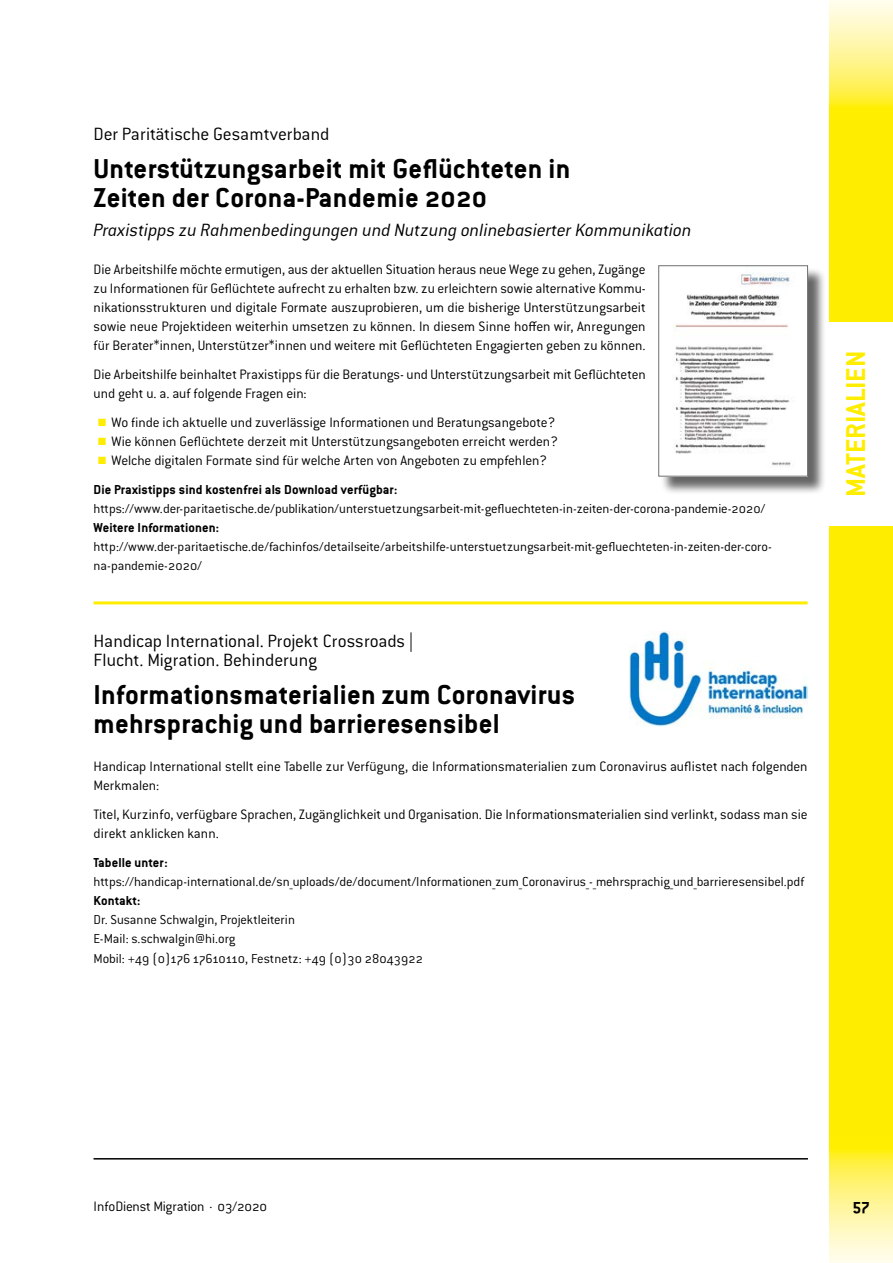
<style>
.page{position:relative;width:893px;height:1263px;background:#fff}
.page>*{position:absolute;margin:0;border:0;box-sizing:border-box;transform-origin:0 0}
.T02_Veranstaltungsti{font:700 30px/28.7px "Conduit ITC Pro";letter-spacing:.01em;color:#000}
.t1{font:700 30px "Conduit ITC Pro";color:#ffed00}
.T03_Beschreibung_der{font:italic 300 19.5px "Conduit ITC Pro";color:#000}
.T01_Veranstalter_2te{font:300 19.5px/19.2px "Conduit ITC Pro";letter-spacing:-.005em;color:#000}
.T01_Veranstalter{font:300 19.5px "Conduit ITC Pro";letter-spacing:-.005em;color:#000}
.t2{font:700 18px "Conduit ITC Pro";color:#000}
.T05_Fließtext{font:300 15px/19.2px "Conduit ITC Pro";letter-spacing:-.005em;color:#000}
.T07_Daten{font:300 14.25px/19.2px "Conduit ITC Pro";letter-spacing:-.005em;color:#000}
.T07_Daten-2{font:700 14.25px "Conduit ITC Pro";letter-spacing:.01em;color:#000}
.s1{color:#ffed00}
</style>
<div class="page">
<div style="left:829px;top:119px;width:64px;height:1017px;background:#ffed00"></div>
<svg style="left:829px;top:1136px;width:64px;height:127px;background:#fff483"></svg>
<svg style="left:829px;top:0;width:64px;height:119px;background:#fff484"></svg>
<hr style="left:94px;top:1158px;width:714px;height:1px;background:#000">
<div style="left:829px;top:322px;width:64px;height:204px;background:#fff"></div>
<hr style="left:94px;top:601px;width:714px;height:3px;background:#ffed00">
<div style="left:661px;top:268px;width:165px;height:227px;background:#000;opacity:.6"></div>
<img style="left:661px;top:268px;width:145px;height:206px">
<div style="left:658px;top:265px;width:150px;height:211px;border:1px solid #6f6f6e"></div>
<img style="left:630px;top:632px;width:178px;height:94px">
<p class="T01_Veranstalter" style="left:94px;top:123px;width:237px">Der Paritätische Gesamtverband</p>
<p class="T02_Veranstaltungsti" style="left:94px;top:154px;width:478px">Unterstützungsarbeit mit Geflüchteten in<br>Zeiten der Corona-Pandemie 2020</p>
<p class="T03_Beschreibung_der" style="left:94px;top:219px;width:599px">Praxistipps zu Rahmenbedingungen und Nutzung onlinebasierter Kommunikation</p>
<p class="T05_Fließtext" style="left:94px;top:260px;width:554px;text-align:justify">Die Arbeitshilfe möchte ermutigen, aus der aktuellen Situation heraus neue Wege zu gehen, Zugänge zu Informationen für Geflüchtete aufrecht zu erhalten bzw. zu erleichtern sowie alternative Kommu&shy;nikationsstrukturen und digitale Formate auszuprobieren, um die bisherige Unterstützungsarbeit sowie neue Projektideen weiterhin umsetzen zu können. In diesem Sinne hoffen wir, Anregungen für Berater*innen, Unterstützer*innen und weitere mit Geflüchteten Engagierten geben zu können.</p>
<p class="T05_Fließtext" style="left:94px;top:365px;width:554px">Die Arbeitshilfe beinhaltet Praxistipps für die Beratungs- und Unterstützungsarbeit mit Geflüchteten und geht u. a. auf folgende Fragen ein:</p>
<p class="T05_Fließtext" style="left:98px;top:413px;width:459px"><span class="s1">■</span> Wo finde ich aktuelle und zuverlässige Informationen und Beratungsangebote?</p>
<p class="T05_Fließtext" style="left:98px;top:432px;width:461px"><span class="s1">■</span> Wie können Geflüchtete derzeit mit Unterstützungsangeboten erreicht werden?</p>
<p class="T05_Fließtext" style="left:98px;top:451px;width:451px"><span class="s1">■</span> Welche digitalen Formate sind für welche Arten von Angeboten zu empfehlen?</p>
<p class="T07_Daten-2" style="left:94px;top:481px;width:306px">Die Praxistipps sind kostenfrei als Download verfügbar:</p>
<p class="T07_Daten" style="left:94px;top:499px;width:673px">https://www.der-paritaetische.de/publikation/unterstuetzungsarbeit-mit-gefluechteten-in-zeiten-der-corona-pandemie-2020/</p>
<p class="T07_Daten-2" style="left:94px;top:519px;width:127px">Weitere Informationen:</p>
<p class="T07_Daten" style="left:94px;top:537px;width:680px">http://www.der-paritaetische.de/fachinfos/detailseite/arbeitshilfe-unterstuetzungsarbeit-mit-gefluechteten-in-zeiten-der-coro&shy;na-pandemie-2020/</p>
<p class="T01_Veranstalter_2te" style="left:94px;top:631px;width:321px">Handicap International. Projekt Crossroads |<br>Flucht. Migration. Behinderung</p>
<p class="T02_Veranstaltungsti" style="left:94px;top:680px;width:483px">Informationsmaterialien zum Coronavirus mehrsprachig und barrieresensibel</p>
<p class="T05_Fließtext" style="left:94px;top:757px;width:716px">Handicap International stellt eine Tabelle zur Verfügung, die Informationsmaterialien zum Coronavirus auflistet nach folgenden<br>Merkmalen:</p>
<p class="T05_Fließtext" style="left:94px;top:805px;width:716px">Titel, Kurzinfo, verfügbare Sprachen, Zugänglichkeit und Organisation. Die Informationsmaterialien sind verlinkt, sodass man sie direkt anklicken kann.</p>
<p class="T07_Daten-2" style="left:94px;top:854px;width:76px">Tabelle unter:</p>
<p class="T07_Daten" style="left:94px;top:872px;width:712px">https://handicap-international.de/sn_uploads/de/document/Informationen_zum_Coronavirus_-_mehrsprachig_und_barrieresensibel.pdf</p>
<p class="T07_Daten-2" style="left:94px;top:892px;width:48px">Kontakt:</p>
<p class="T07_Daten" style="left:94px;top:910px;width:203px">Dr. Susanne Schwalgin, Projektleiterin</p>
<p class="T07_Daten" style="left:94px;top:929px;width:143px">E-Mail: s.schwalgin@hi.org</p>
<p class="T07_Daten" style="left:94px;top:949px;width:331px">Mobil: +49 (0)176 17610110, Festnetz: +49 (0)30 28043922</p>
<h1 class="t1" style="left:838px;top:497px;width:148px;rotate:-90deg">MATERIALIEN</h1>
<p class="T05_Fließtext" style="left:94px;top:1197px;width:175px">InfoDienst Migration · 03/2020</p>
<p class="t2" style="left:853px;top:1195px;width:18px">57</p>
</div>
